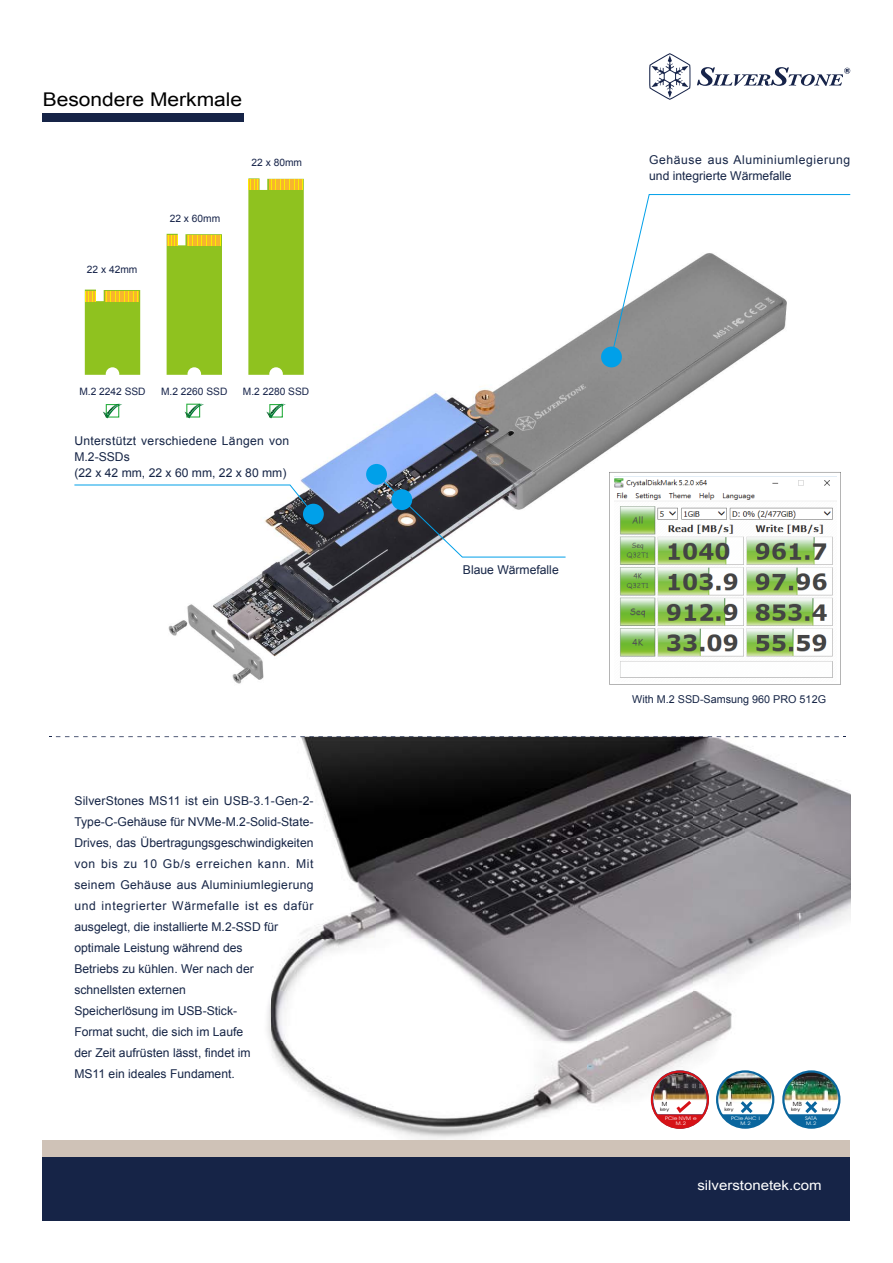
<style>
.page{position:relative;width:893px;height:1263px;background:#fff}
.page>*{position:absolute;margin:0;border:0;box-sizing:border-box;transform-origin:0 0}
.t1{font:18.9px "Arial";color:#000;scale:1.11 1}
.t2{font:13.5px "Arial";color:#fff;scale:1.11 1}
.t3{font:12.15px/21px "Arial";color:#162546}
.t4{font:12.15px/16.2px "Arial";letter-spacing:.025em;color:#162546}
.t5{font:12.15px/16.2px "Arial";letter-spacing:.05em;color:#162546}
.t6{font:10.8px "Arial";color:#162546}
.t7{font:10.2px "Arial";color:#17244a}
.t8{font:5.7px "Avant Garde IT Cby BT";color:#050000;scale:1.2 1}
.t9{font:5.7px "Avant Garde IT Cby BT";color:#050000;scale:1.19 1}
.t10{font:4.8px/5.2px "Avant Garde IT Cby BT";color:#fff;text-align:center;scale:1.2 1}
.t11{font:4.8px "Avant Garde IT Cby BT";letter-spacing:.05em;color:#050000;scale:1.2 1}
.t12{font:4.8px "Avant Garde IT Cby BT";letter-spacing:.05em;color:#050000;scale:1.19 1}
</style>
<div class="page">
<img style="left:166px;top:737px;width:684px;height:420px">
<img style="left:148px;top:233px;width:661px;height:562px">
<svg style="left:85px;top:290px;width:55px;height:85px;background:#9ec427"></svg>
<svg style="left:103px;top:403px;width:19px;height:15px"></svg>
<svg style="left:167px;top:234px;width:55px;height:141px;background:#98c324"></svg>
<svg style="left:185px;top:403px;width:19px;height:15px"></svg>
<svg style="left:248px;top:178px;width:56px;height:197px;background:#97c426"></svg>
<svg style="left:266px;top:403px;width:20px;height:15px"></svg>
<svg style="left:49px;top:736px;width:797px;height:1px"></svg>
<svg style="left:609px;top:472px;width:232px;height:212px"></svg>
<img style="left:782px;top:1070px;width:58px;height:59px">
<img style="left:716px;top:1070px;width:58px;height:59px">
<svg style="left:651px;top:1070px;width:58px;height:59px"></svg>
<div style="left:43px;top:1157px;width:807px;height:63px;background:#162447"></div>
<div style="left:43px;top:1140px;width:807px;height:16px;background:#cfc2b7"></div>
<svg style="left:649px;top:53px;width:42px;height:47px"></svg>
<svg style="left:697px;top:67px;width:153px;height:19px"></svg>
<div style="left:43px;top:113px;width:201px;height:8px;background:#162447"></div>
<div style="left:303px;top:504px;width:21px;height:20px;background:#00a0e9;border-radius:50%"></div>
<div style="left:366px;top:464px;width:21px;height:21px;background:#00a0e9;border-radius:50%"></div>
<div style="left:601px;top:347px;width:21px;height:20px;background:#00a0e9;border-radius:50%"></div>
<svg style="left:74px;top:485px;width:240px;height:30px"></svg>
<svg style="left:376px;top:474px;width:190px;height:83px"></svg>
<svg style="left:611px;top:194px;width:240px;height:163px"></svg>
<h1 class="t1" style="left:43px;top:87px;width:181px">Besondere Merkmale</h1>
<p class="t7" style="left:87px;top:263px;width:52px">22 x 42mm</p>
<p class="t7" style="left:170px;top:212px;width:52px">22 x 60mm</p>
<p class="t7" style="left:252px;top:156px;width:52px">22 x 80mm</p>
<p class="t7" style="left:79px;top:384px;width:68px">M.2 2242 SSD</p>
<p class="t7" style="left:161px;top:384px;width:68px">M.2 2260 SSD</p>
<p class="t7" style="left:243px;top:384px;width:68px">M.2 2280 SSD</p>
<p class="t4" style="left:74px;top:433px;width:216px">Unterstützt verschiedene Längen von<br>M.2-SSDs<br>(22 x 42 mm, 22 x 60 mm, 22 x 80 mm)</p>
<p class="t3" style="left:74px;top:791px;width:241px">SilverStones MS11 ist ein USB-3.1-Gen-2- Type-C-Gehäuse für NVMe-M.2-Solid-State-Drives, das Übertragungsgeschwindigkeiten von bis zu 10 Gb/s erreichen kann. Mit seinem Gehäuse aus Aluminiumlegierung und integrierter Wärmefalle ist es dafür ausgelegt, die installierte M.2-SSD für optimale Leistung während des<br>Betriebs zu kühlen. Wer nach der schnellsten externen<br>Speicherlösung im USB-Stick-<br>Format sucht, die sich im Laufe<br>der Zeit aufrüsten lässt, findet im<br>MS11 ein ideales Fundament.</p>
<p class="t5" style="left:649px;top:152px;width:203px">Gehäuse aus Aluminiumlegierung und integrierte Wärmefalle</p>
<p class="t3" style="left:463px;top:560px;width:97px">Blaue Wärmefalle</p>
<p class="t6" style="left:632px;top:692px;width:195px">With M.2 SSD-Samsung 960 PRO 512G</p>
<p class="t9" style="left:662px;top:1100px;width:6px">M</p>
<p class="t12" style="left:660px;top:1106px;width:9px">key</p>
<p class="t10" style="left:665px;top:1115px;width:28px">PCIe NVM e<br>M.2</p>
<p class="t8" style="left:726px;top:1100px;width:6px">M</p>
<p class="t11" style="left:724px;top:1106px;width:9px">key</p>
<p class="t10" style="left:731px;top:1115px;width:25px">PCIe AHC I<br>M.2</p>
<p class="t8" style="left:793px;top:1100px;width:9px">MB</p>
<p class="t11" style="left:791px;top:1106px;width:9px">key</p>
<p class="t11" style="left:822px;top:1106px;width:9px">key</p>
<p class="t10" style="left:805px;top:1115px;width:11px;text-align:left">SATA<br>M.2</p>
<p class="t2" style="left:697px;top:1177px;width:113px">silverstonetek.com</p>
</div>
